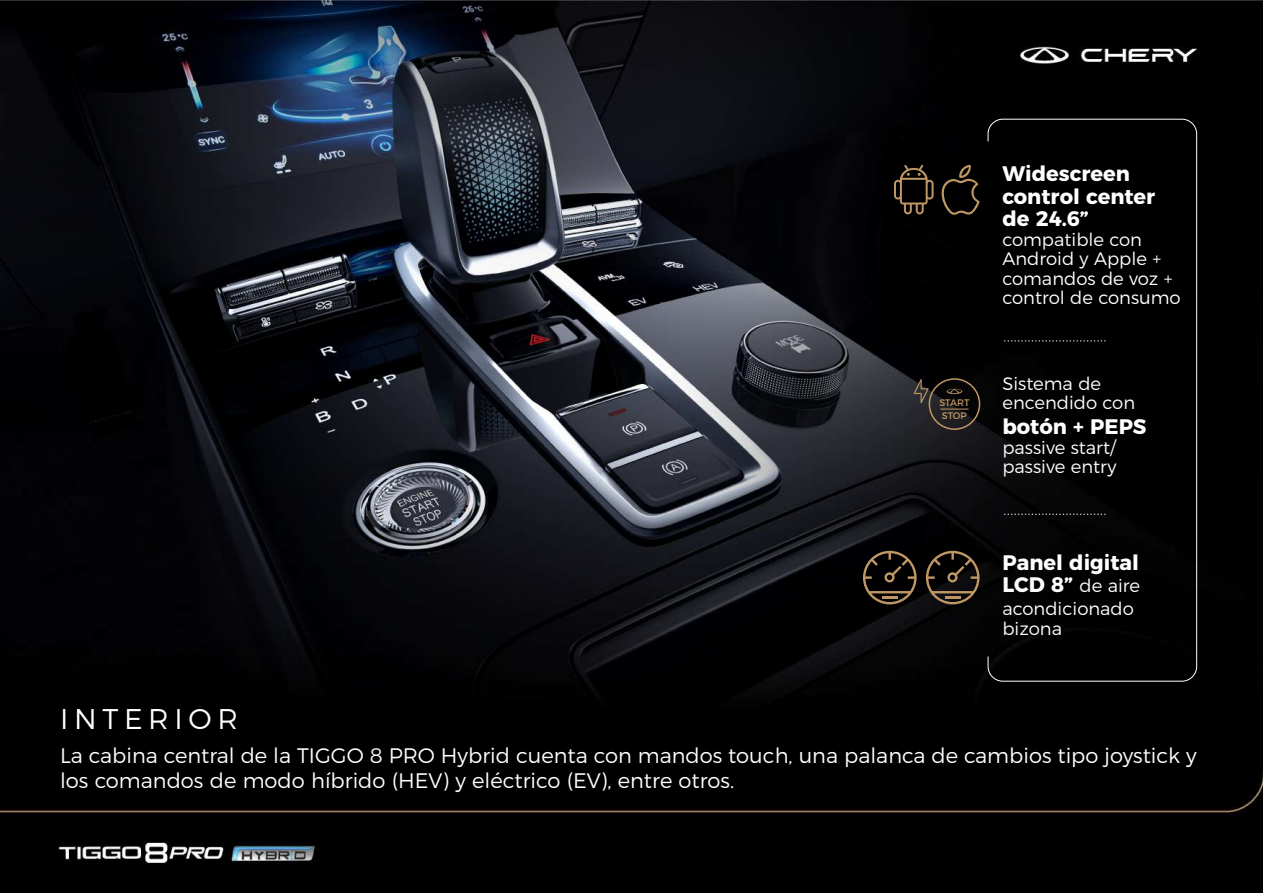
<style>
.page{position:relative;width:1263px;height:893px;background:#fff}
.page>*{position:absolute;margin:0;border:0;box-sizing:border-box;transform-origin:0 0}
.t1{font:300 28.5px "Montserrat";letter-spacing:.2em;color:#fff}
.t2{font:300 21px/25.2px "Montserrat";color:#fff}
.t3{font:700 21px/22.6px "Montserrat";color:#fff}
.t4{font:300 18px/19.5px "Montserrat";color:#fff}
.t5{font:9.45px/12.8px "Montserrat";color:#bf9764}
.s1{font-weight:700;font-size:21px}
</style>
<div class="page">
<img style="left:0;top:0;width:1263px;height:893px">
<div style="left:988px;top:119px;width:209px;height:562px;border:1px solid #fff;border-radius:15px"></div>
<svg style="left:1004px;top:340px;width:101px;height:1px"></svg>
<svg style="left:947px;top:389px;width:15px;height:5px"></svg>
<div style="left:929px;top:378px;width:51px;height:52px;border:2px solid #bf9764;border-radius:50%"></div>
<svg style="left:941px;top:409px;width:27px;height:1px"></svg>
<svg style="left:913px;top:379px;width:16px;height:24px"></svg>
<svg style="left:894px;top:165px;width:39px;height:49px;background:#2f2518"></svg>
<svg style="left:940px;top:165px;width:40px;height:50px;background:#1f1910"></svg>
<svg style="left:1004px;top:514px;width:101px;height:1px"></svg>
<svg style="left:863px;top:551px;width:53px;height:53px;background:#2b2217"></svg>
<hr style="left:882px;top:596px;width:15px;height:3px;background:#bf9764">
<svg style="left:926px;top:551px;width:53px;height:53px;background:#30261c"></svg>
<hr style="left:945px;top:596px;width:15px;height:3px;background:#bf9764">
<h1 class="t1" style="left:60px;top:696px;width:180px">INTERIOR</h1>
<p class="t5" style="left:939px;top:395px;width:32px">START<br>STOP</p>
<p class="t3" style="left:1002px;top:161px;width:154px">Widescreen control center de 24.6”</p>
<p class="t4" style="left:1002px;top:228px;width:180px">compatible con<br>Android y Apple + comandos de voz + control de consumo</p>
<p class="t4" style="left:1002px;top:372px;width:134px">Sistema de encendido con</p>
<p class="t4" style="left:1002px;top:436px;width:115px">passive start/ passive entry</p>
<p class="t3" style="left:1002px;top:413px;width:146px">botón + PEPS</p>
<p class="t3" style="left:1002px;top:549px;width:138px">Panel digital</p>
<p class="t4" style="left:1002px;top:575px;width:139px"><span class="s1">LCD 8”</span> de aire</p>
<p class="t4" style="left:1002px;top:597px;width:133px">acondicionado bizona</p>
<p class="t2" style="left:60px;top:741px;width:1138px">La cabina central de la TIGGO 8 PRO Hybrid cuenta con mandos touch, una palanca de cambios tipo joystick y los comandos de modo híbrido (HEV) y eléctrico (EV), entre otros.</p>
</div>
